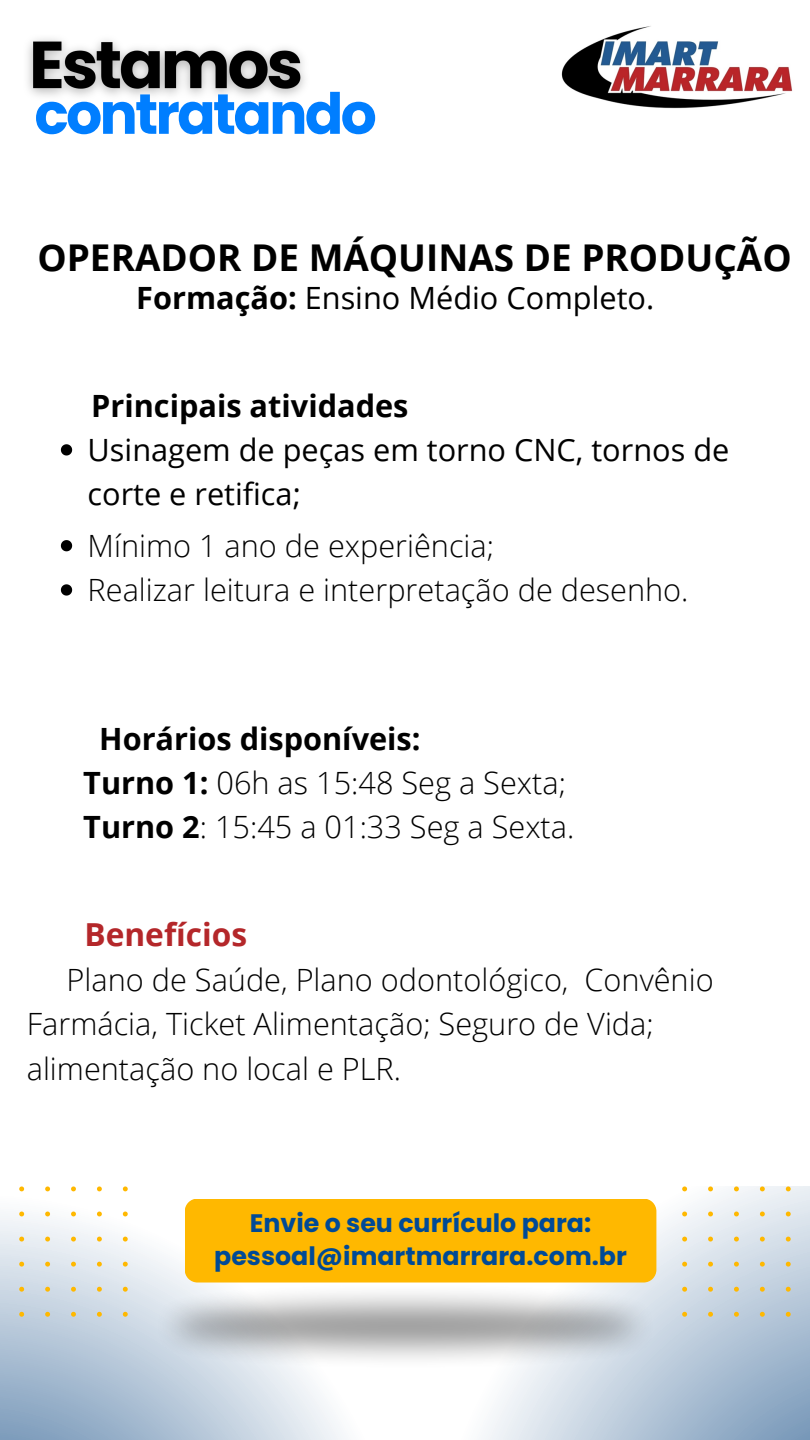
<style>
.page{position:relative;width:810px;height:1440px;background:#fff}
.page>*{position:absolute;margin:0;border:0;box-sizing:border-box;transform-origin:0 0}
.t1{font:700 56.8px "Poppins";letter-spacing:-.045em;color:#007eff}
.t2{font:700 36.9px "Open Sans";color:#000}
.t3{font:700 31.7px "Open Sans";color:#b4272a}
.t4{font:300 30.7px/44.2px "Open Sans";color:#000}
.t5{font:30.7px/44.2px "Open Sans";color:#000}
.t6{font:700 30.7px "Open Sans";color:#000}
.t7{font:700 25.3px/33px "Poppins";color:#004a96;text-align:center}
.s1{font-weight:700}
</style>
<div class="page">
<svg style="left:483px;top:1208px;width:327px;height:232px"></svg>
<svg style="left:0;top:1242px;width:344px;height:198px"></svg>
<img style="left:154px;top:1283px;width:502px;height:87px">
<div style="left:185px;top:1199px;width:471px;height:84px;background:#ffb800"></div>
<svg style="left:0;top:1186px;width:128px;height:131px"></svg>
<svg style="left:682px;top:1186px;width:128px;height:131px"></svg>
<img style="left:561px;top:26px;width:232px;height:83px">
<svg style="left:61px;top:540px;width:11px;height:11px"></svg>
<svg style="left:61px;top:584px;width:11px;height:12px"></svg>
<svg style="left:61px;top:444px;width:11px;height:12px"></svg>
<img style="left:28px;top:38px;width:277px;height:58px">
<p class="t1" style="left:34px;top:74px;width:344px">contratando</p>
<p class="t2" style="left:37px;top:231px;width:756px">OPERADOR DE MÁQUINAS DE PRODUÇÃO</p>
<h5 class="t5" style="left:136px;top:275px;width:519px"><span class="s1">Formação:</span> Ensino Médio Completo.</h5>
<p class="t6" style="left:91px;top:384px;width:319px">Principais atividades</p>
<p class="t5" style="left:88px;top:427px;width:643px">Usinagem de peças em torno CNC, tornos de corte e retifica;</p>
<h5 class="t4" style="left:88px;top:523px;width:408px">Mínimo 1 ano de experiência;</h5>
<h4 class="t4" style="left:88px;top:567px;width:602px">Realizar leitura e interpretação de desenho.</h4>
<h5 class="t4" style="left:83px;top:716px;width:493px;text-indent:16px"><span class="s1">Horários disponíveis:<br>Turno 1:</span> 06h as 15:48 Seg a Sexta;<br><span class="s1">Turno 2</span>: 15:45 a 01:33 Seg a Sexta.</h5>
<p class="t3" style="left:84px;top:912px;width:164px">Benefícios</p>
<p class="t4" style="left:27px;top:957px;width:688px;text-indent:40px">Plano de Saúde, Plano odontológico, Convênio<br>Farmácia, Ticket Alimentação; Seguro de Vida; alimentação no local e PLR.</p>
<h3 class="t7" style="left:214px;top:1207px;width:414px">Envie o seu currículo para: pessoal@imartmarrara.com.br</h3>
</div>
